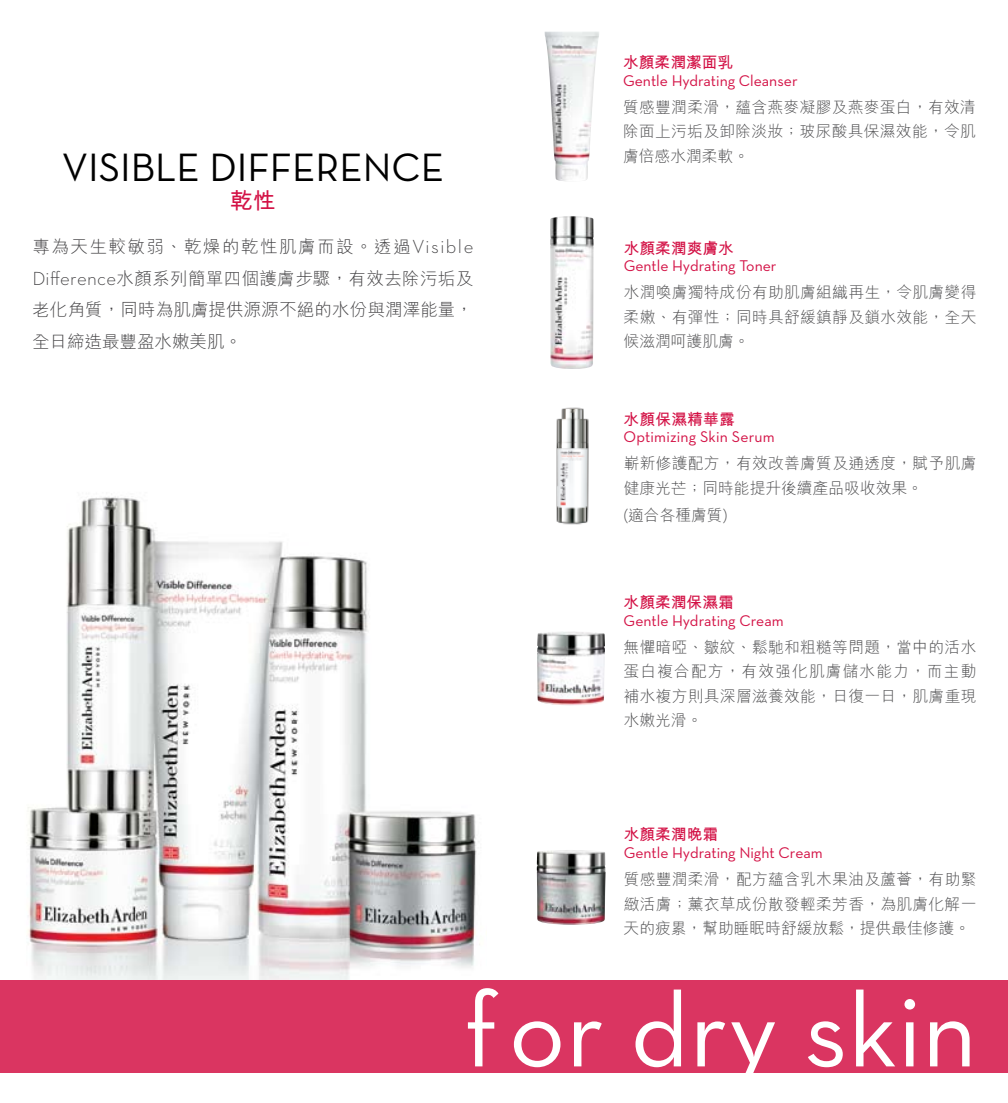
<style>
.page{position:relative;width:1008px;height:1103px;background:#fff}
.page>*{position:absolute;margin:0;border:0;box-sizing:border-box;transform-origin:0 0}
.t1{font:106.4px "Neutraface Text";letter-spacing:.005em;color:#fff}
.t2{font:40.25px "Neutraface Text";color:#000}
.t3{font:700 22.75px "M Hei HK";color:#d31145}
.t4{font:300 17.5px/31.5px "M Hei HK";letter-spacing:.01em;color:#414042;text-align:justify}
.t5{font:300 15.75px/24.5px "M Hei HK";letter-spacing:.02em;color:#4c4c4e;text-align:justify}
.t6{font:15.75px "Neutraface Text";color:#d31145}
.t7{font:700 15.75px "M Hei HK";color:#d31145}
.s1{font-family:"Neutraface Text";font-size:19.25px}
.s2{font-family:"Neutraface Text";font-size:17.32px}
</style>
<div class="page">
<img style="left:28px;top:496px;width:452px;height:484px">
<div style="left:0;top:980px;width:1008px;height:92px;background:#da3561"></div>
<img style="left:545px;top:31px;width:54px;height:150px">
<img style="left:550px;top:216px;width:44px;height:153px">
<img style="left:556px;top:407px;width:33px;height:118px">
<img style="left:537px;top:631px;width:68px;height:75px">
<img style="left:537px;top:850px;width:69px;height:75px">
<h2 class="t2" style="left:62px;top:142px;width:384px">VISIBLE DIFFERENCE</h2>
<h3 class="t3" style="left:230px;top:184px;width:47px">乾性</h3>
<p class="t4" style="left:32px;top:230px;width:443px">專為天生較敏弱、乾燥的乾性肌膚而設。透過<span class="s1">Visible Difference</span>水顏系列簡單四個護膚步驟，有效去除污垢及老化角質，同時為肌膚提供源源不絕的水份與潤澤能量，全日締造最豐盈水嫩美肌。</p>
<p class="t7" style="left:623px;top:51px;width:112px">水顏柔潤潔面乳</p>
<p class="t6" style="left:623px;top:70px;width:176px">Gentle Hydrating Cleanser</p>
<p class="t5" style="left:623px;top:94px;width:354px">質感豐潤柔滑，蘊含燕麥凝膠及燕麥蛋白，有效清除面上污垢及卸除淡妝；玻尿酸具保濕效能，令肌膚倍感水潤柔軟。</p>
<p class="t7" style="left:624px;top:236px;width:112px">水顏柔潤爽膚水</p>
<p class="t6" style="left:624px;top:256px;width:154px">Gentle Hydrating Toner</p>
<p class="t5" style="left:624px;top:279px;width:354px">水潤喚膚獨特成份有助肌膚組織再生，令肌膚變得柔嫩、有彈性；同時具舒緩鎮靜及鎖水效能，全天候滋潤呵護肌膚。</p>
<p class="t7" style="left:624px;top:407px;width:113px">水顏保濕精華露</p>
<p class="t6" style="left:624px;top:427px;width:153px">Optimizing Skin Serum</p>
<p class="t5" style="left:624px;top:451px;width:354px">嶄新修護配方，有效改善膚質及通透度，賦予肌膚健康光芒；同時能提升後續產品吸收效果。</p>
<p class="t5" style="left:624px;top:502px;width:105px"><span class="s2">(</span>適合各種膚質<span class="s2">)</span></p>
<p class="t7" style="left:624px;top:591px;width:112px">水顏柔潤保濕霜</p>
<p class="t6" style="left:624px;top:610px;width:162px">Gentle Hydrating Cream</p>
<p class="t5" style="left:624px;top:634px;width:354px">無懼暗啞、皺紋、鬆馳和粗糙等問題，當中的活水蛋白複合配方，有效强化肌膚儲水能力，而主動補水複方則具深層滋養效能，日復一日，肌膚重現水嫩光滑。</p>
<p class="t7" style="left:624px;top:823px;width:96px">水顏柔潤晚霜</p>
<p class="t6" style="left:624px;top:842px;width:201px">Gentle Hydrating Night Cream</p>
<p class="t5" style="left:624px;top:866px;width:354px">質感豐潤柔滑，配方蘊含乳木果油及蘆薈，有助緊緻活膚；薰衣草成份散發輕柔芳香，為肌膚化解一天的疲累，幫助睡眠時舒緩放鬆，提供最佳修護。</p>
<h1 class="t1" style="left:464px;top:963px;width:514px">for dry skin</h1>
</div>
